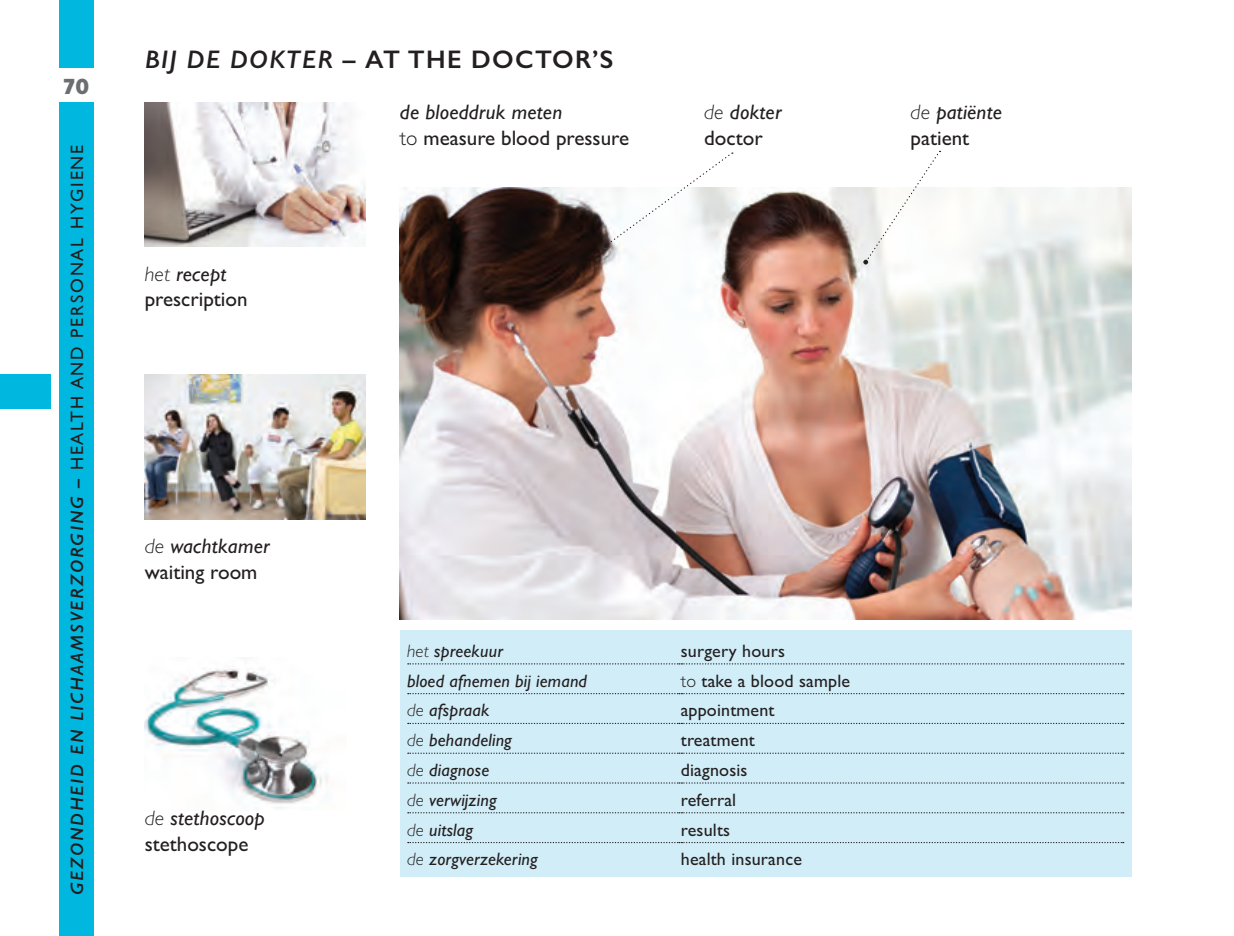
<style>
.page{position:relative;width:1234px;height:936px;background:#fff}
.page>*{position:absolute;margin:0;border:0;box-sizing:border-box;transform-origin:0 0}
.t1{font:600 25.5px "Gill Sans";letter-spacing:.05em;color:#231f20}
.t2{font:21px/25.5px "Gill Sans";color:#231f20}
.t3{font:italic 21px/25.5px "Gill Sans";letter-spacing:.01em;color:#231f20}
.t4{font:900 21px "Sero Pro";color:#6d6e71}
.t5{font:italic 18px/29.7px "Gill Sans";letter-spacing:.01em;color:#231f20}
.t6{font:18px/29.7px "Gill Sans";letter-spacing:.01em;color:#231f20}
.t7{font:italic 600 18px "Gill Sans";letter-spacing:.1em;color:#231f20}
.s1{font-weight:400;font-style:normal}
.s2{font-style:italic}
.s3{font-weight:300}
.s4{font-style:normal}
.s5{font-weight:300;font-style:italic}
</style>
<div class="page">
<div style="left:400px;top:629px;width:731px;height:247px;background:#d1edf7"></div>
<img style="left:400px;top:187px;width:731px;height:432px">
<img style="left:145px;top:374px;width:221px;height:145px">
<img style="left:145px;top:669px;width:183px;height:140px">
<img style="left:145px;top:102px;width:221px;height:145px">
<div style="left:60px;top:102px;width:34px;height:833px;background:#00b8df"></div>
<div style="left:60px;top:0;width:34px;height:68px;background:#00b8df"></div>
<div style="left:0;top:374px;width:51px;height:34px;background:#00b8df"></div>
<svg style="left:863px;top:151px;width:77px;height:113px"></svg>
<svg style="left:603px;top:152px;width:129px;height:96px"></svg>
<svg style="left:408px;top:663px;width:715px;height:1px"></svg>
<svg style="left:408px;top:693px;width:715px;height:1px"></svg>
<svg style="left:408px;top:722px;width:715px;height:2px"></svg>
<svg style="left:408px;top:752px;width:715px;height:1px"></svg>
<svg style="left:408px;top:782px;width:715px;height:1px"></svg>
<svg style="left:408px;top:812px;width:715px;height:1px"></svg>
<svg style="left:408px;top:842px;width:715px;height:1px"></svg>
<p class="t4" style="left:64px;top:74px;width:27px">70</p>
<p class="t7" style="left:66px;top:894px;width:751px;rotate:-90deg">GEZONDHEID EN LICHAAMSVERZORGING – <span class="s1">HEALTH AND PERSONAL HYGIENE</span></p>
<p class="t1" style="left:145px;top:44px;width:470px"><span class="s2">BIJ DE DOKTER –</span> AT THE DOCTOR’S</p>
<p class="t3" style="left:400px;top:99px;width:164px">de bloeddruk meten</p>
<p class="t3" style="left:910px;top:99px;width:93px"><span class="s3">de</span> patiënte</p>
<p class="t2" style="left:400px;top:125px;width:231px"><span class="s3">to</span> measure blood pressure</p>
<p class="t2" style="left:910px;top:125px;width:60px">patient</p>
<p class="t3" style="left:704px;top:99px;width:79px"><span class="s3">de</span> dokter <span class="s4">doctor</span></p>
<p class="t2" style="left:145px;top:261px;width:104px"><span class="s5">het</span> <span class="s2">recept </span>prescription</p>
<p class="t2" style="left:145px;top:533px;width:126px"><span class="s5">de</span> <span class="s2">wachtkamer </span>waiting room</p>
<p class="t3" style="left:145px;top:805px;width:122px"><span class="s3">de</span> stethoscoop <span class="s4">stethoscope</span></p>
<p class="t5" style="left:407px;top:636px;width:181px"><span class="s3">het</span> spreekuur<br>bloed afnemen bij iemand <span class="s3">de</span> afspraak<br><span class="s3">de</span> behandeling<br><span class="s3">de</span> diagnose<br><span class="s3">de</span> verwijzing<br><span class="s3">de</span> uitslag<br><span class="s3">de</span> zorgverzekering</p>
<p class="t6" style="left:680px;top:635px;width:171px">surgery hours<br><span class="s3">to</span> take a blood sample appointment treatment<br>diagnosis<br>referral<br>results<br>health insurance</p>
</div>
